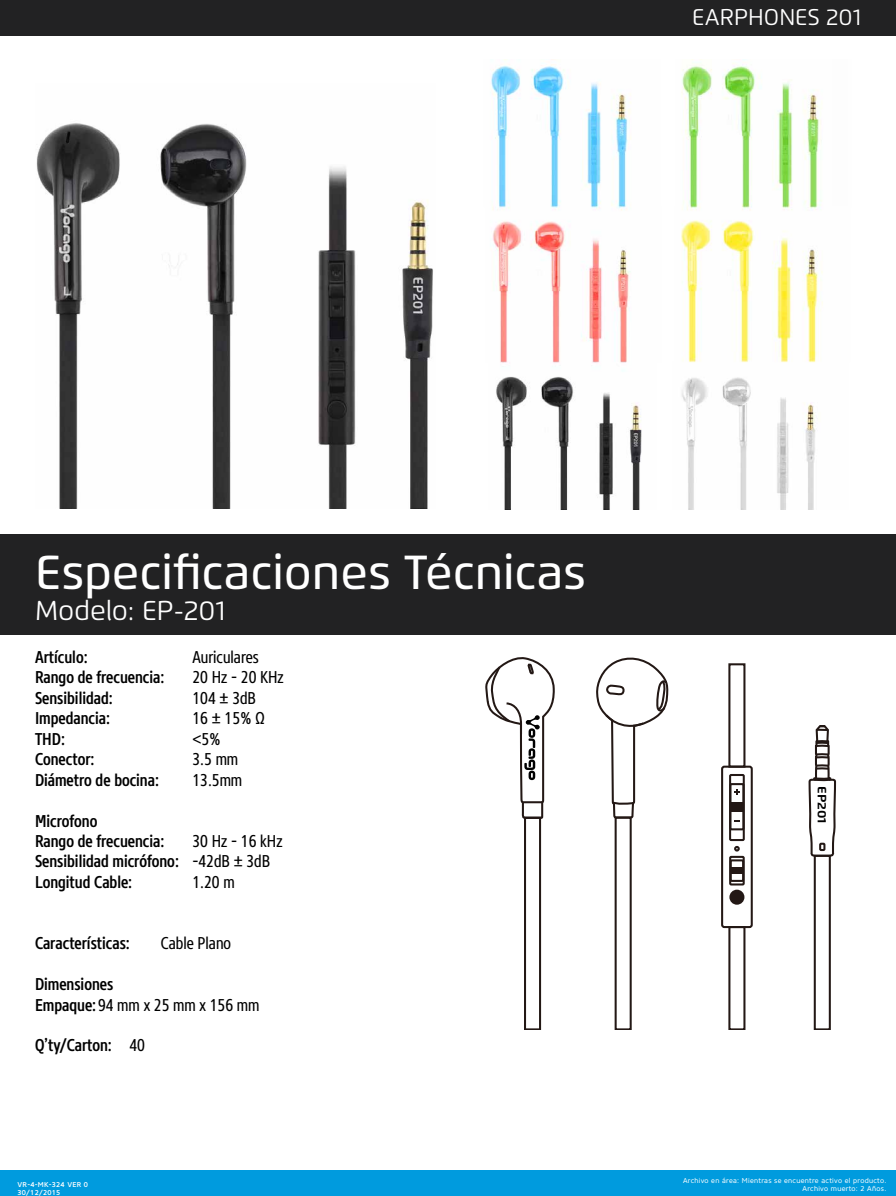
<style>
.page{position:relative;width:896px;height:1196px;background:#fff}
.page>*{position:absolute;margin:0;border:0;box-sizing:border-box;transform-origin:0 0}
.t1{font:500 47.69px "Flexo";color:#fff}
.t2{font:27.21px "Flexo";color:#fff}
.t3{font:22.75px "Flexo";color:#fff}
.t4{font:500 17.06px/20.5px "Core Sans N57 Cn";color:#000}
.t5{font:17.06px "Core Sans N47 Cn";color:#000}
.t6{font:700 11.99px "Flexo";color:#000;scale:1.13 1}
.t7{font:7px/7.9px "Core Sans N45";letter-spacing:.04em;color:#fff;text-align:right}
.t8{font:500 7px/7.9px "Core Sans N55";letter-spacing:.04em;color:#fff}
.s1{font-family:"Core Sans N47 Cn";font-weight:400}
.s2{font-family:"Core Sans N57 Cn";font-weight:500}
</style>
<div class="page">
<div style="left:0;top:1170px;width:896px;height:25px;background:#009bde"></div>
<div style="left:0;top:534px;width:896px;height:100px;background:#222223"></div>
<div style="left:0;top:0;width:896px;height:35px;background:#222223"></div>
<img style="left:36px;top:123px;width:397px;height:385px">
<img style="left:491px;top:59px;width:332px;height:450px">
<svg style="left:734px;top:789px;width:6px;height:5px"></svg>
<div style="left:731px;top:802px;width:12px;height:9px;background:#231815"></div>
<div style="left:729px;top:889px;width:15px;height:15px;background:#231815;border-radius:50%"></div>
<div style="left:731px;top:867px;width:12px;height:7px;background:#231815"></div>
<div style="left:729px;top:773px;width:16px;height:68px;border:2px solid #231815"></div>
<div style="left:730px;top:859px;width:14px;height:22px;border:2px solid #231815"></div>
<div style="left:729px;top:855px;width:16px;height:30px;border:2px solid #231815"></div>
<div style="left:729px;top:783px;width:15px;height:47px;border:2px solid #231815"></div>
<svg style="left:734px;top:845px;width:6px;height:6px"></svg>
<div style="left:721px;top:765px;width:32px;height:163px;border:2px solid #231815;border-radius:2px"></div>
<div style="left:728px;top:663px;width:17px;height:104px;border:2px solid #231815"></div>
<svg style="left:728px;top:925px;width:17px;height:103px"></svg>
<svg style="left:808px;top:725px;width:29px;height:303px"></svg>
<div style="left:819px;top:842px;width:6px;height:9px;border:2px solid #231815"></div>
<svg style="left:596px;top:657px;width:73px;height:371px"></svg>
<svg style="left:485px;top:657px;width:70px;height:371px"></svg>
<h3 class="t3" style="left:692px;top:3px;width:170px">EARPHONES 201</h3>
<h1 class="t1" style="left:35px;top:543px;width:553px">Especificaciones Técnicas</h1>
<h2 class="t2" style="left:35px;top:594px;width:192px">Modelo: EP-201</h2>
<p class="t4" style="left:35px;top:646px;width:54px">Artículo:</p>
<p class="t5" style="left:193px;top:646px;width:68px">Auriculares</p>
<p class="t4" style="left:35px;top:667px;width:131px">Rango de frecuencia:</p>
<p class="t5" style="left:192px;top:666px;width:93px">20 Hz - 20 KHz</p>
<p class="t4" style="left:35px;top:687px;width:79px">Sensibilidad:</p>
<p class="t5" style="left:192px;top:686px;width:65px">104 ± 3dB</p>
<p class="t4" style="left:35px;top:708px;width:77px">Impedancia:</p>
<p class="t5" style="left:192px;top:707px;width:74px">16 ± 15% Ω</p>
<p class="t4" style="left:35px;top:728px;width:31px">THD:</p>
<p class="t5" style="left:193px;top:727px;width:30px">&lt;5%</p>
<p class="t4" style="left:35px;top:749px;width:61px">Conector:</p>
<p class="t5" style="left:193px;top:748px;width:47px">3.5 mm</p>
<p class="t4" style="left:35px;top:769px;width:126px">Diámetro de bocina:</p>
<p class="t5" style="left:192px;top:768px;width:51px">13.5mm</p>
<p class="t4" style="left:35px;top:810px;width:131px">Microfono<br>Rango de frecuencia:</p>
<p class="t5" style="left:192px;top:829px;width:91px">30 Hz - 16 kHz</p>
<p class="t4" style="left:35px;top:851px;width:237px">Sensibilidad micrófono: <span class="s1">-42dB ± 3dB<br></span>Longitud Cable:</p>
<p class="t5" style="left:192px;top:870px;width:44px">1.20 m</p>
<p class="t4" style="left:35px;top:933px;width:96px">Características:</p>
<p class="t5" style="left:161px;top:932px;width:72px">Cable Plano</p>
<p class="t4" style="left:35px;top:973px;width:80px">Dimensiones</p>
<p class="t5" style="left:35px;top:993px;width:226px"><span class="s2">Empaque:</span>94 mm x 25 mm x 156 mm</p>
<p class="t4" style="left:35px;top:1035px;width:112px">Q’ty/Carton: <span class="s1">40</span></p>
<p class="t8" style="left:18px;top:1180px;width:72px">VR-4-MK-324 VER 0<br>30/12/2015</p>
<p class="t6" style="left:829px;top:785px;width:35px;rotate:90deg">EP201</p>
<p class="t7" style="left:683px;top:1176px;width:205px">Archivo en área: Mientras se encuentre activo el producto.<br>Archivo muerto: 2 Años.</p>
</div>
